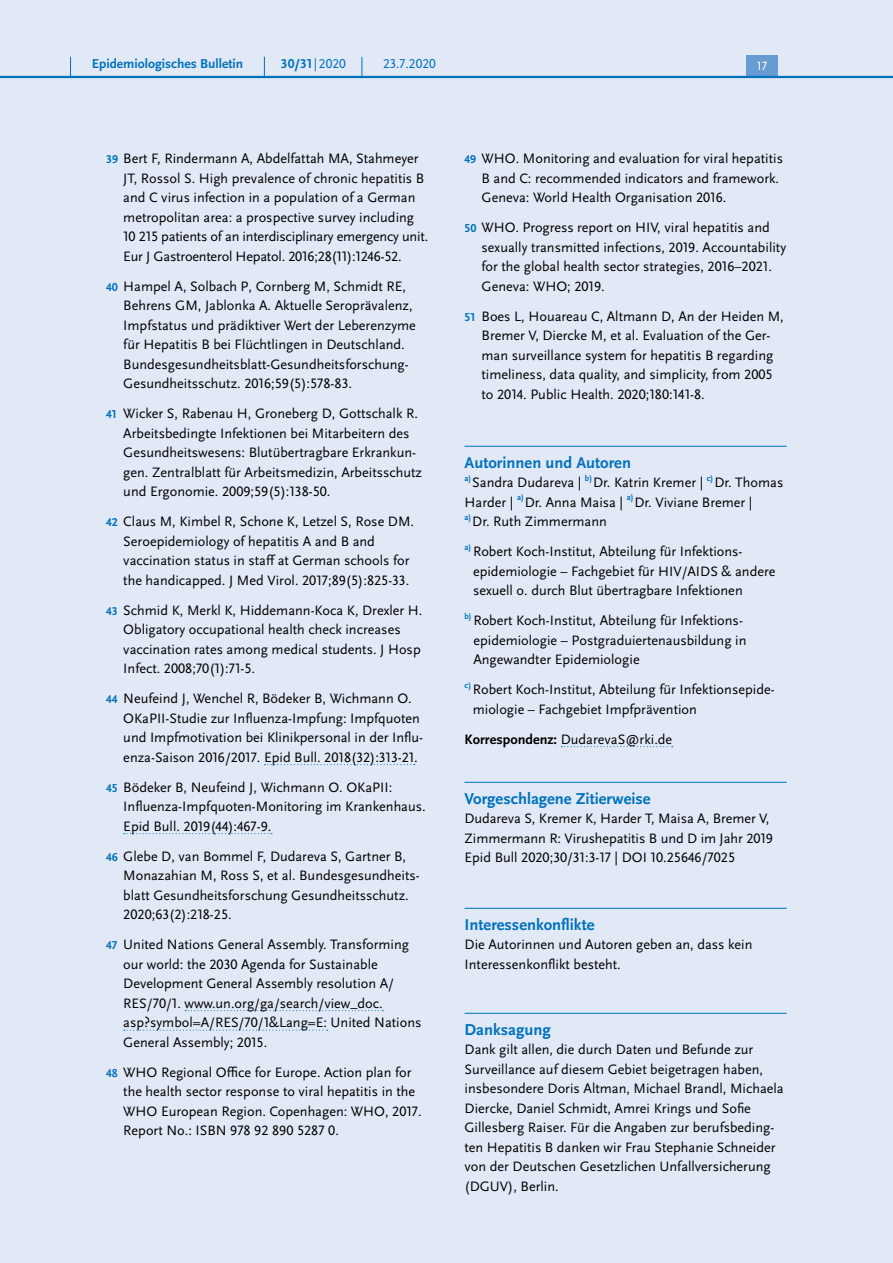
<style>
.page{position:relative;width:893px;height:1263px;background:#fff}
.page>*{position:absolute;margin:0;border:0;box-sizing:border-box;transform-origin:0 0}
.t1{font:700 16.5px "Scala Sans Pro";color:#0072bc}
.t2{font:14.25px/19.5px "Scala Sans Pro";color:#000}
.t3{font:700 13.5px "Scala Sans Pro";color:#0072bc}
.t4{font:13.5px "Scala Sans Pro";color:#0072bc}
.t5{font:12.45px "Scala Sans Pro";color:#fff}
.s1{font-weight:400}
.s2{font-weight:700;font-size:12px;color:#0072bc}
.s3{font-weight:700}
</style>
<div class="page">
<div style="left:0;top:78px;width:893px;height:1185px;background:#e1e8f6"></div>
<svg style="left:265px;top:764px;width:150px;height:1px"></svg>
<svg style="left:124px;top:833px;width:148px;height:1px"></svg>
<svg style="left:185px;top:1010px;width:198px;height:1px"></svg>
<svg style="left:124px;top:1029px;width:204px;height:2px"></svg>
<hr style="left:465px;top:446px;width:322px;height:1px;background:#0072bc">
<svg style="left:561px;top:746px;width:112px;height:1px"></svg>
<hr style="left:465px;top:782px;width:322px;height:1px;background:#0072bc">
<hr style="left:465px;top:908px;width:322px;height:1px;background:#0072bc">
<hr style="left:465px;top:1013px;width:322px;height:1px;background:#0072bc">
<div style="left:0;top:0;width:893px;height:77px;background:#e1e8f6"></div>
<div style="left:746px;top:55px;width:32px;height:21px;background:#679bd2"></div>
<hr style="left:0;top:76px;width:893px;height:2px;background:#0072bc">
<svg style="left:70px;top:57px;width:1px;height:19px"></svg>
<svg style="left:264px;top:57px;width:1px;height:19px"></svg>
<svg style="left:362px;top:57px;width:1px;height:19px"></svg>
<p class="t3" style="left:92px;top:55px;width:153px">Epidemiologisches Bulletin</p>
<p class="t3" style="left:281px;top:55px;width:67px">30/31 <span class="s1">|2020</span></p>
<p class="t4" style="left:383px;top:55px;width:54px">23.7.2020</p>
<p class="t5" style="left:757px;top:59px;width:12px">17</p>
<p class="t2" style="left:123px;top:149px;width:306px;text-indent:-17px"><span class="s2">39</span> Bert F, Rindermann A, Abdelfattah MA, Stahmeyer JT, Rossol S. High prevalence of chronic hepatitis B and C virus infection in a population of a German metropolitan area: a prospective survey including 10 215 patients of an interdisciplinary emergency unit.<br>Eur J Gastroenterol Hepatol. 2016;28(11):1246-52.</p>
<p class="t2" style="left:123px;top:276px;width:294px;text-indent:-17px"><span class="s2">40</span> Hampel A, Solbach P, Cornberg M, Schmidt RE, Behrens GM, Jablonka A. Aktuelle Seroprävalenz, Impfstatus und prädiktiver Wert der Leberenzyme für Hepatitis B bei Flüchtlingen in Deutschland.<br>Bundesgesundheitsblatt-Gesundheitsforschung-Gesundheitsschutz. 2016;59(5):578-83.</p>
<p class="t2" style="left:123px;top:404px;width:300px;text-indent:-17px"><span class="s2">41</span> Wicker S, Rabenau H, Groneberg D, Gottschalk R.<br>Arbeitsbedingte Infektionen bei Mitarbeitern des Gesundheitswesens: Blutübertragbare Erkrankun&shy;gen. Zentralblatt für Arbeitsmedizin, Arbeitsschutz und Ergonomie. 2009;59(5):138-50.</p>
<p class="t2" style="left:123px;top:512px;width:292px;text-indent:-17px"><span class="s2">42</span> Claus M, Kimbel R, Schone K, Letzel S, Rose DM.<br>Seroepidemiology of hepatitis A and B and vaccination status in staff at German schools for the handicapped. J Med Virol. 2017;89(5):825-33.</p>
<p class="t2" style="left:123px;top:600px;width:301px;text-indent:-17px"><span class="s2">43</span> Schmid K, Merkl K, Hiddemann-Koca K, Drexler H.<br>Obligatory occupational health check increases vaccination rates among medical students. J Hosp Infect. 2008;70(1):71-5.</p>
<p class="t2" style="left:123px;top:689px;width:301px;text-indent:-17px"><span class="s2">44</span> Neufeind J, Wenchel R, Bödeker B, Wichmann O.<br>OKaPII-Studie zur Influenza-Impfung: Impfquoten und Impfmotivation bei Klinikpersonal in der Influ&shy;enza-Saison 2016/2017. Epid Bull. 2018(32):313-21.</p>
<p class="t2" style="left:123px;top:777px;width:304px;text-indent:-17px"><span class="s2">45</span> Bödeker B, Neufeind J, Wichmann O. OKaPII:<br>Influenza-Impfquoten-Monitoring im Krankenhaus.<br>Epid Bull. 2019(44):467-9.</p>
<p class="t2" style="left:123px;top:846px;width:298px;text-indent:-17px"><span class="s2">46</span> Glebe D, van Bommel F, Dudareva S, Gartner B, Monazahian M, Ross S, et al. Bundesgesundheits&shy;blatt Gesundheitsforschung Gesundheitsschutz.<br>2020;63(2):218-25.</p>
<p class="t2" style="left:123px;top:935px;width:300px;text-indent:-17px"><span class="s2">47</span> United Nations General Assembly. Transforming our world: the 2030 Agenda for Sustainable Development General Assembly resolution A/ RES/70/1. www.un.org/ga/search/view_doc. asp?symbol=A/RES/70/1&amp;Lang=E: United Nations General Assembly; 2015.</p>
<p class="t2" style="left:123px;top:1062px;width:300px;text-indent:-17px"><span class="s2">48</span> WHO Regional Office for Europe. Action plan for the health sector response to viral hepatitis in the WHO European Region. Copenhagen: WHO, 2017.<br>Report No.: ISBN 978 92 890 5287 0.</p>
<p class="t2" style="left:482px;top:149px;width:303px;text-indent:-17px"><span class="s2">49</span> WHO. Monitoring and evaluation for viral hepatitis<br>B and C: recommended indicators and framework.<br>Geneva: World Health Organisation 2016.</p>
<p class="t2" style="left:482px;top:218px;width:306px;text-indent:-17px"><span class="s2">50</span> WHO. Progress report on HIV, viral hepatitis and sexually transmitted infections, 2019. Accountability for the global health sector strategies, 2016–2021.<br>Geneva: WHO; 2019.</p>
<p class="t2" style="left:482px;top:306px;width:304px;text-indent:-17px"><span class="s2">51</span> Boes L, Houareau C, Altmann D, An der Heiden M, Bremer V, Diercke M, et al. Evaluation of the Ger&shy;man surveillance system for hepatitis B regarding timeliness, data quality, and simplicity, from 2005 to 2014. Public Health. 2020;180:141-8.</p>
<p class="t1" style="left:465px;top:452px;width:168px">Autorinnen und Autoren</p>
<p class="t2" style="left:465px;top:473px;width:320px"><sup>a)</sup>Sandra Dudareva | <sup>b)</sup>Dr. Katrin Kremer | <sup>c)</sup>Dr. Thomas<br>Harder | <sup>a)</sup>Dr. Anna Maisa | <sup>a)</sup>Dr. Viviane Bremer |<br><sup>a)</sup>Dr. Ruth Zimmermann</p>
<p class="t2" style="left:473px;top:542px;width:304px;text-indent:-8px"><sup>a)</sup> Robert Koch-Institut, Abteilung für Infektions&shy;epidemiologie – Fachgebiet für HIV/AIDS &amp; andere sexuell o. durch Blut übertragbare Infektionen</p>
<p class="t2" style="left:473px;top:611px;width:275px;text-indent:-9px"><sup>b)</sup> Robert Koch-Institut, Abteilung für Infektions&shy;epidemiologie – Postgraduiertenausbildung in<br>Angewandter Epidemiologie</p>
<p class="t2" style="left:473px;top:680px;width:303px;text-indent:-8px"><sup>c)</sup> Robert Koch-Institut, Abteilung für Infektionsepide&shy;miologie – Fachgebiet Impfprävention</p>
<p class="t2" style="left:465px;top:729px;width:209px"><span class="s3">Korrespondenz:</span> DudarevaS@rki.de</p>
<p class="t1" style="left:465px;top:788px;width:188px">Vorgeschlagene Zitierweise</p>
<p class="t2" style="left:465px;top:809px;width:310px">Dudareva S, Kremer K, Harder T, Maisa A, Bremer V,<br>Zimmermann R: Virushepatitis B und D im Jahr 2019<br>Epid Bull 2020;30/31:3-17 | DOI 10.25646/7025</p>
<p class="t1" style="left:465px;top:914px;width:131px">Interessenkonflikte</p>
<p class="t2" style="left:465px;top:935px;width:290px">Die Autorinnen und Autoren geben an, dass kein<br>Interessenkonflikt besteht.</p>
<p class="t1" style="left:465px;top:1019px;width:88px">Danksagung</p>
<p class="t2" style="left:465px;top:1040px;width:321px">Dank gilt allen, die durch Daten und Befunde zur Surveillance auf diesem Gebiet beigetragen haben, insbesondere Doris Altman, Michael Brandl, Michaela Diercke, Daniel Schmidt, Amrei Krings und Sofie Gillesberg Raiser. Für die Angaben zur berufsbeding&shy;ten Hepatitis B danken wir Frau Stephanie Schneider von der Deutschen Gesetzlichen Unfallversicherung (DGUV), Berlin.</p>
</div>
